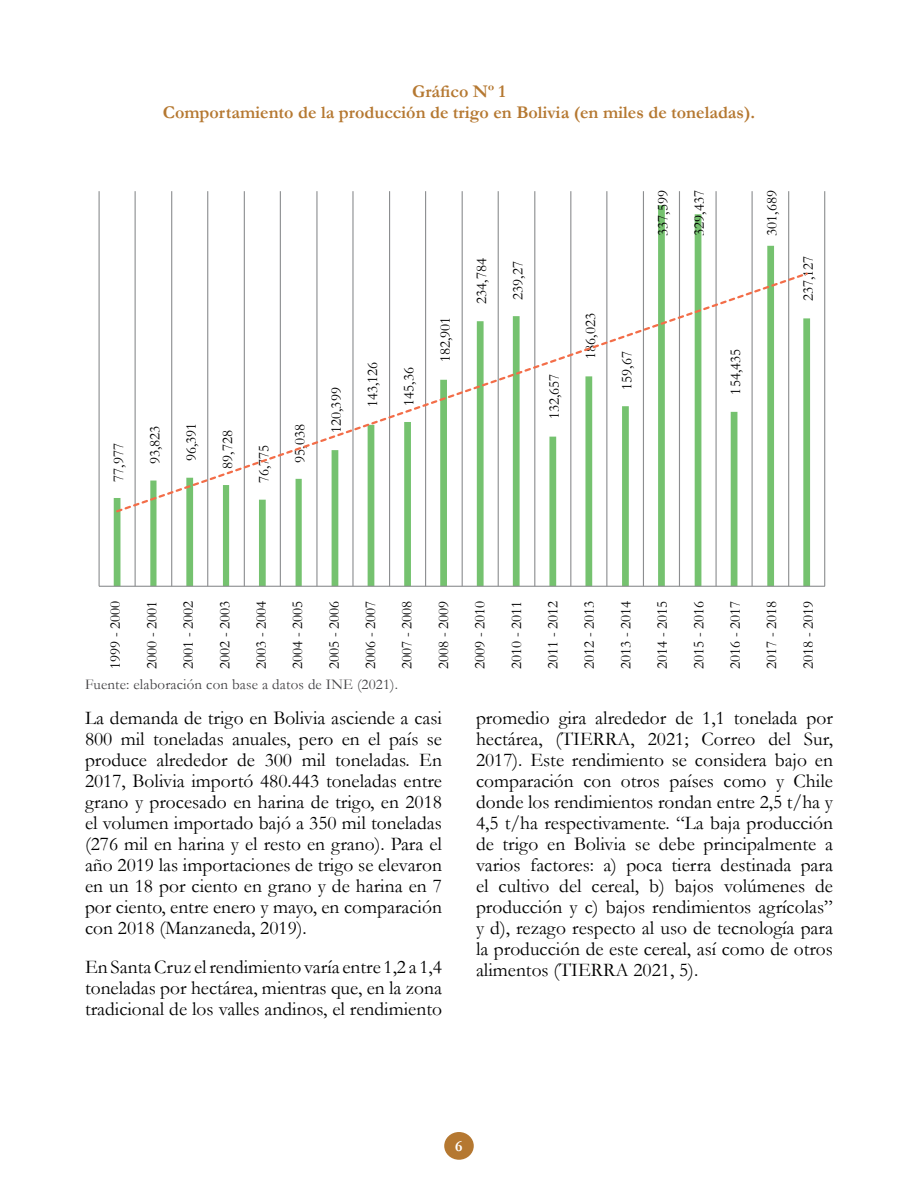
<style>
.page{position:relative;width:918px;height:1188px;background:#fff}
.page>*{position:absolute;margin:0;border:0;box-sizing:border-box;transform-origin:0 0}
.t1{font:19.5px/21px "Garamond";color:#000;text-align:justify}
.t2{font:700 18px/21.6px "Garamond";color:#b57831;text-align:center}
.t3{font:700 15.75px "Garamond";color:#fff}
.t4{font:15px "Garamond";color:#000}
.t5{font:15px "Garamond";letter-spacing:.01em;color:#414042}
</style>
<div class="page">
<div style="left:444px;top:1132px;width:30px;height:28px;background:#b57831;border-radius:50%"></div>
<hr style="left:99px;top:191px;width:1px;height:395px;background:#8c8e90">
<hr style="left:135px;top:191px;width:1px;height:395px;background:#8c8e90">
<hr style="left:171px;top:191px;width:1px;height:395px;background:#8c8e90">
<hr style="left:207px;top:191px;width:1px;height:395px;background:#8c8e90">
<hr style="left:244px;top:191px;width:1px;height:395px;background:#8c8e90">
<hr style="left:280px;top:191px;width:1px;height:395px;background:#8c8e90">
<hr style="left:316px;top:191px;width:2px;height:395px;background:#8c8e90">
<hr style="left:352px;top:191px;width:2px;height:395px;background:#8c8e90">
<hr style="left:389px;top:191px;width:1px;height:395px;background:#8c8e90">
<hr style="left:425px;top:191px;width:1px;height:395px;background:#8c8e90">
<hr style="left:462px;top:191px;width:1px;height:395px;background:#8c8e90">
<hr style="left:498px;top:191px;width:1px;height:395px;background:#8c8e90">
<hr style="left:534px;top:191px;width:1px;height:395px;background:#8c8e90">
<hr style="left:570px;top:191px;width:1px;height:395px;background:#8c8e90">
<hr style="left:606px;top:191px;width:1px;height:395px;background:#8c8e90">
<hr style="left:643px;top:191px;width:1px;height:395px;background:#8c8e90">
<hr style="left:679px;top:191px;width:1px;height:395px;background:#8c8e90">
<hr style="left:716px;top:191px;width:1px;height:395px;background:#8c8e90">
<hr style="left:752px;top:191px;width:1px;height:395px;background:#8c8e90">
<hr style="left:788px;top:191px;width:1px;height:395px;background:#8c8e90">
<hr style="left:824px;top:191px;width:1px;height:395px;background:#8c8e90">
<svg style="left:114px;top:205px;width:696px;height:381px"></svg>
<hr style="left:99px;top:586px;width:726px;height:1px;background:#8c8e90">
<svg style="left:114px;top:271px;width:696px;height:243px"></svg>
<p class="t2" style="left:163px;top:80px;width:594px">Gráfico Nº 1<br>Comportamiento de la producción de trigo en Bolivia (en miles de toneladas).</p>
<p class="t4" style="left:108px;top:482px;width:40px;rotate:-90deg">77,977</p>
<p class="t4" style="left:145px;top:464px;width:40px;rotate:-90deg">93,823</p>
<p class="t4" style="left:181px;top:461px;width:40px;rotate:-90deg">96,391</p>
<p class="t4" style="left:217px;top:469px;width:40px;rotate:-90deg">89,728</p>
<p class="t4" style="left:254px;top:483px;width:40px;rotate:-90deg">76,775</p>
<p class="t4" style="left:290px;top:463px;width:40px;rotate:-90deg">95,038</p>
<p class="t4" style="left:326px;top:433px;width:47px;rotate:-90deg">120,399</p>
<p class="t4" style="left:362px;top:407px;width:47px;rotate:-90deg">143,126</p>
<p class="t4" style="left:399px;top:406px;width:40px;rotate:-90deg">145,36</p>
<p class="t4" style="left:435px;top:362px;width:47px;rotate:-90deg">182,901</p>
<p class="t4" style="left:471px;top:304px;width:47px;rotate:-90deg">234,784</p>
<p class="t4" style="left:508px;top:300px;width:40px;rotate:-90deg">239,27</p>
<p class="t4" style="left:544px;top:419px;width:47px;rotate:-90deg">132,657</p>
<p class="t4" style="left:580px;top:359px;width:47px;rotate:-90deg">186,023</p>
<p class="t4" style="left:617px;top:390px;width:40px;rotate:-90deg">159,67</p>
<p class="t4" style="left:653px;top:236px;width:47px;rotate:-90deg">337,599</p>
<p class="t4" style="left:689px;top:236px;width:47px;rotate:-90deg">329,437</p>
<p class="t4" style="left:762px;top:236px;width:47px;rotate:-90deg">301,689</p>
<p class="t4" style="left:725px;top:395px;width:47px;rotate:-90deg">154,435</p>
<p class="t4" style="left:798px;top:301px;width:47px;rotate:-90deg">237,127</p>
<p class="t4" style="left:105px;top:669px;width:70px;rotate:-90deg">1999 - 2000</p>
<p class="t4" style="left:142px;top:669px;width:70px;rotate:-90deg">2000 - 2001</p>
<p class="t4" style="left:178px;top:669px;width:70px;rotate:-90deg">2001 - 2002</p>
<p class="t4" style="left:215px;top:669px;width:70px;rotate:-90deg">2002 - 2003</p>
<p class="t4" style="left:251px;top:669px;width:70px;rotate:-90deg">2003 - 2004</p>
<p class="t4" style="left:287px;top:669px;width:70px;rotate:-90deg">2004 - 2005</p>
<p class="t4" style="left:324px;top:669px;width:70px;rotate:-90deg">2005 - 2006</p>
<p class="t4" style="left:360px;top:669px;width:70px;rotate:-90deg">2006 - 2007</p>
<p class="t4" style="left:397px;top:669px;width:70px;rotate:-90deg">2007 - 2008</p>
<p class="t4" style="left:433px;top:669px;width:70px;rotate:-90deg">2008 - 2009</p>
<p class="t4" style="left:470px;top:669px;width:70px;rotate:-90deg">2009 - 2010</p>
<p class="t4" style="left:506px;top:669px;width:70px;rotate:-90deg">2010 - 2011</p>
<p class="t4" style="left:543px;top:669px;width:70px;rotate:-90deg">2011 - 2012</p>
<p class="t4" style="left:579px;top:669px;width:70px;rotate:-90deg">2012 - 2013</p>
<p class="t4" style="left:616px;top:669px;width:70px;rotate:-90deg">2013 - 2014</p>
<p class="t4" style="left:652px;top:669px;width:70px;rotate:-90deg">2014 - 2015</p>
<p class="t4" style="left:689px;top:669px;width:70px;rotate:-90deg">2015 - 2016</p>
<p class="t4" style="left:725px;top:669px;width:70px;rotate:-90deg">2016 - 2017</p>
<p class="t4" style="left:762px;top:669px;width:70px;rotate:-90deg">2017 - 2018</p>
<p class="t4" style="left:798px;top:669px;width:70px;rotate:-90deg">2018 - 2019</p>
<p class="t5" style="left:85px;top:674px;width:315px">Fuente: elaboración con base a datos de INE (2021).</p>
<p class="t1" style="left:85px;top:707px;width:358px">La demanda de trigo en Bolivia asciende a casi 800 mil toneladas anuales, pero en el país se produce alrededor de 300 mil toneladas. En 2017, Bolivia importó 480.443 toneladas entre grano y procesado en harina de trigo, en 2018 el volumen importado bajó a 350 mil toneladas (276 mil en harina y el resto en grano). Para el año 2019 las importaciones de trigo se elevaron en un 18 por ciento en grano y de harina en 7 por ciento, entre enero y mayo, en comparación con 2018 (Manzaneda, 2019).</p>
<p class="t1" style="left:85px;top:956px;width:358px">En Santa Cruz el rendimiento varía entre 1,2 a 1,4 toneladas por hectárea, mientras que, en la zona tradicional de los valles andinos, el rendimiento</p>
<p class="t1" style="left:476px;top:707px;width:358px">promedio gira alrededor de 1,1 tonelada por hectárea, (TIERRA, 2021; Correo del Sur, 2017). Este rendimiento se considera bajo en comparación con otros países como y Chile donde los rendimientos rondan entre 2,5 t/ha y 4,5 t/ha respectivamente. “La baja producción de trigo en Bolivia se debe principalmente a varios factores: a) poca tierra destinada para el cultivo del cereal, b) bajos volúmenes de producción y c) bajos rendimientos agrícolas” y d), rezago respecto al uso de tecnología para la producción de este cereal, así como de otros alimentos (TIERRA 2021, 5).</p>
<p class="t3" style="left:455px;top:1135px;width:9px">6</p>
</div>
